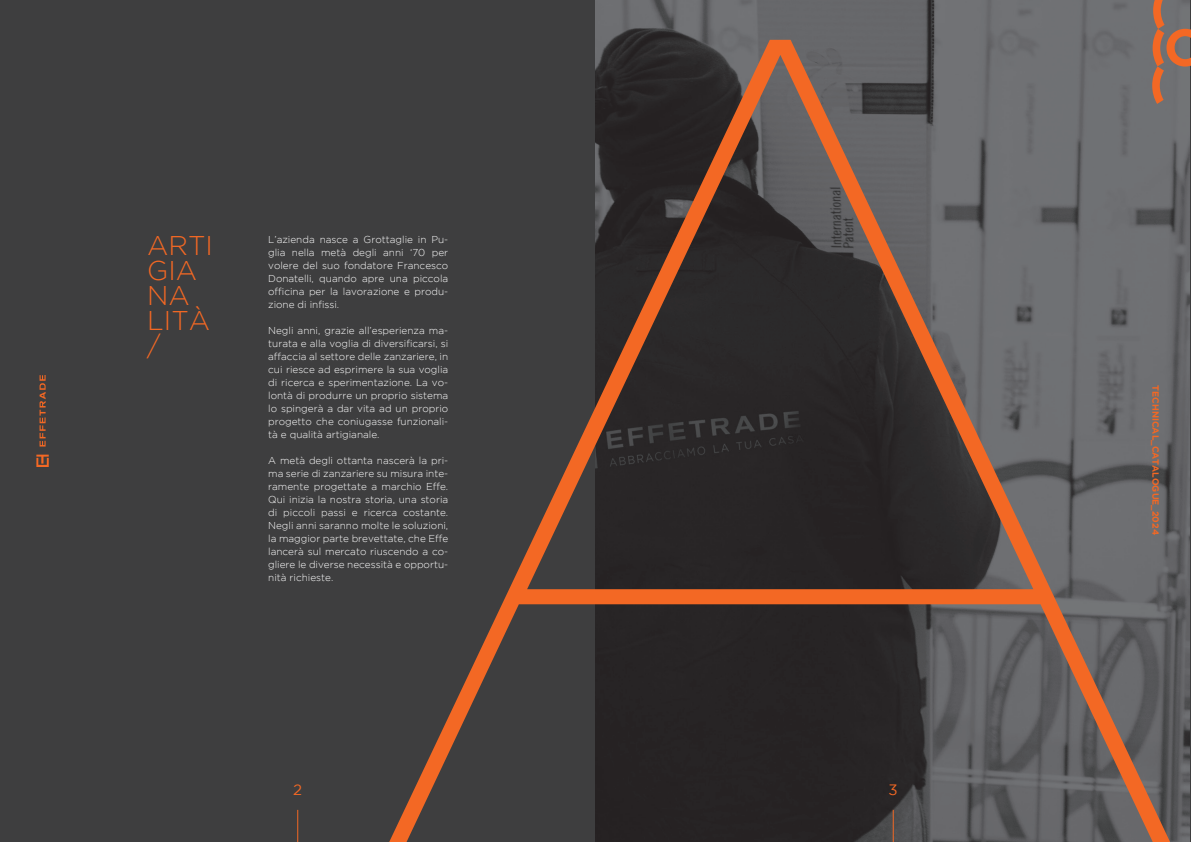
<style>
.page{position:relative;width:1191px;height:842px;background:#3e3e3f}
.page>*{position:absolute;margin:0;border:0;box-sizing:border-box;transform-origin:0 0}
.t1{font:100 1166.4px "Loew";color:#f36824}
.t2{font:300 27px "Gotham";color:#f36824}
.t3{font:15px "Gotham";color:#f36824}
.t4{font:300 10px/13px "Gotham";color:#fff;text-align:justify}
.t5{font:700 9px "Gotham";color:#f36824}
</style>
<div class="page">
<img style="left:595px;top:0;width:594px;height:842px">
<svg style="left:1152px;top:0;width:39px;height:104px;background:#956d5b"></svg>
<hr style="left:297px;top:810px;width:1px;height:32px;background:#f36824">
<hr style="left:892px;top:810px;width:1px;height:32px;background:#f36824">
<svg style="left:36px;top:455px;width:13px;height:12px"></svg>
<svg style="left:40px;top:375px;width:6px;height:72px"></svg>
<p class="t2" style="left:147px;top:231px;width:67px">ARTI</p>
<p class="t2" style="left:147px;top:256px;width:51px">GIA</p>
<p class="t2" style="left:147px;top:281px;width:44px">NA</p>
<p class="t2" style="left:147px;top:306px;width:64px">LITÀ</p>
<p class="t2" style="left:147px;top:331px;width:15px">/</p>
<p class="t1" style="left:324px;top:-416px;width:912px">A</p>
<p class="t4" style="left:268px;top:232px;width:182px">L’azienda nasce a Grottaglie in Pu&shy;glia nella metà degli anni ‘70 per volere del suo fondatore Francesco Donatelli, quando apre una piccola officina per la lavorazione e produ&shy;zione di infissi.</p>
<p class="t4" style="left:268px;top:323px;width:181px">Negli anni, grazie all’esperienza ma&shy;turata e alla voglia di diversificarsi, si affaccia al settore delle zanzariere, in cui riesce ad esprimere la sua voglia di ricerca e sperimentazione. La vo&shy;lontà di produrre un proprio sistema lo spingerà a dar vita ad un proprio progetto che coniugasse funzionali&shy;tà e qualità artigianale.</p>
<p class="t4" style="left:268px;top:453px;width:182px">A metà degli ottanta nascerà la pri&shy;ma serie di zanzariere su misura inte&shy;ramente progettate a marchio Effe.<br>Qui inizia la nostra storia, una storia di piccoli passi e ricerca costante.<br>Negli anni saranno molte le soluzioni, la maggior parte brevettate, che Effe lancerà sul mercato riuscendo a co&shy;gliere le diverse necessità e opportu&shy;nità richieste.</p>
<p class="t5" style="left:1160px;top:385px;width:151px;rotate:90deg">TECHNICAL_CATALOGUE_2024</p>
<h3 class="t3" style="left:293px;top:782px;width:10px">2</h3>
<h3 class="t3" style="left:888px;top:782px;width:11px">3</h3>
</div>
